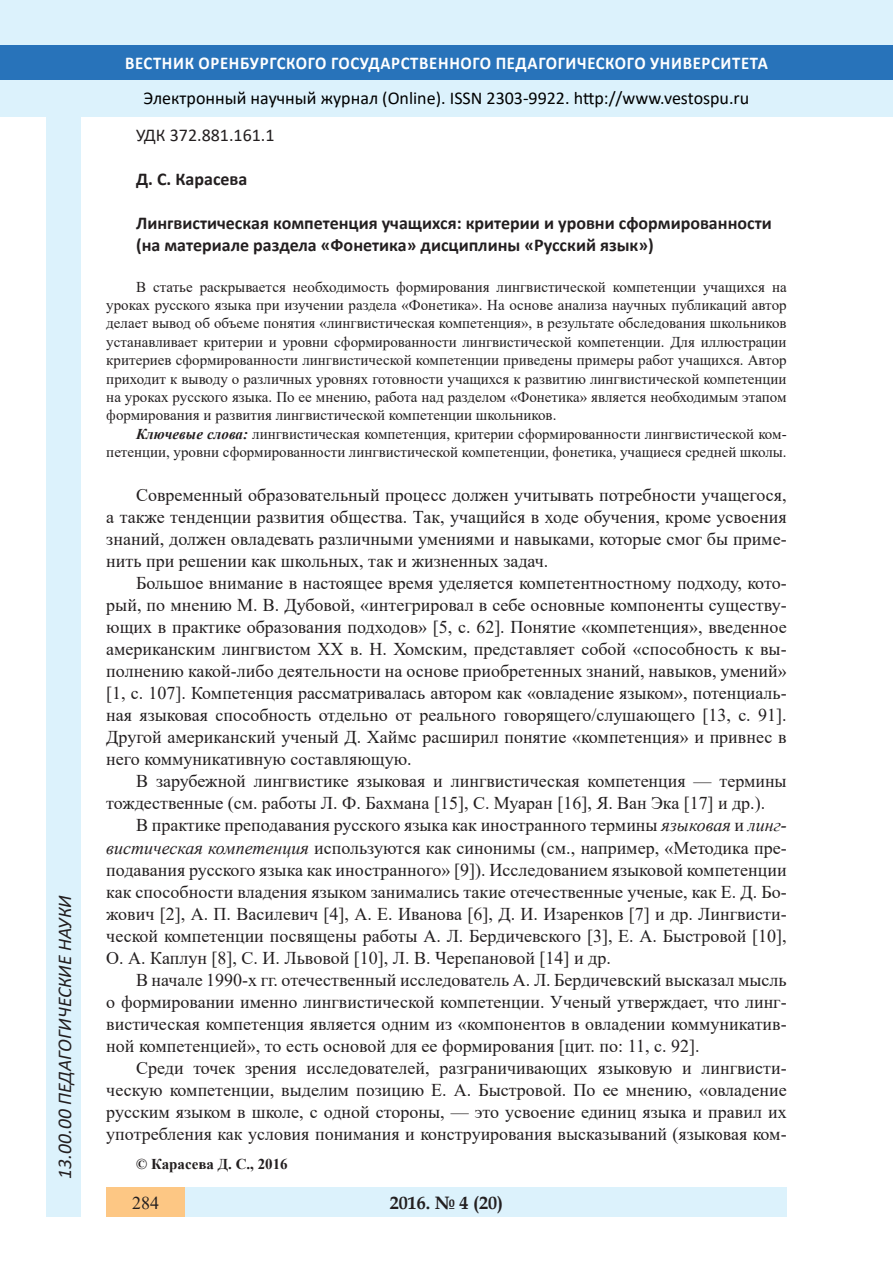
<style>
.page{position:relative;width:893px;height:1263px;background:#fff}
.page>*{position:absolute;margin:0;border:0;box-sizing:border-box;transform-origin:0 0}
.t1{font:italic 19.5px "Calibri";color:#231f20}
.Стиль2{font:18px/22px "Times New Roman";color:#231f20;text-align:justify}
.Заголовок_2{font:700 18px/22px "Calibri";color:#231f20}
.t2{font:18px "Calibri";color:#000}
.t3{font:700 18px "Calibri";letter-spacing:.04em;color:#fff;scale:.93 1}
.Заголовок_2-2{font:18px "Calibri";color:#231f20}
.t4{font:700 18px "Book Antiqua";color:#231f20}
.литература{font:15px/18.5px "Times New Roman";color:#231f20;text-align:justify}
.Стиль2-2{font:700 15px "Times New Roman";color:#231f20}
.s1{font-weight:700;font-style:italic}
.s2{font-style:italic}
</style>
<div class="page">
<div style="left:0;top:0;width:893px;height:116px;background:#dcf2fc"></div>
<div style="left:0;top:45px;width:893px;height:34px;background:#2873ba"></div>
<div style="left:106px;top:1188px;width:681px;height:29px;background:#dcf2fc"></div>
<div style="left:106px;top:1188px;width:79px;height:29px;background:#fdc784"></div>
<div style="left:47px;top:116px;width:34px;height:1101px;background:#dcf2fc"></div>
<p class="t1" style="left:51px;top:1179px;width:285px;rotate:-90deg">13.00.00 ПЕДАГОГИЧЕСКИЕ НАУКИ</p>
<p class="t1" style="left:51px;top:1105px;width:206px;rotate:-90deg">БИОЛОГИЧЕСКИЕ НАУКИ</p>
<p class="t1" style="left:51px;top:1179px;width:11px;rotate:-90deg">0</p>
<p class="t3" style="left:125px;top:50px;width:693px">ВЕСТНИК ОРЕНБУРГСКОГО ГОСУДАРСТВЕННОГО ПЕДАГОГИЧЕСКОГО УНИВЕРСИТЕТА</p>
<p class="t2" style="left:144px;top:85px;width:607px">Электронный научный журнал (Online). ISSN 2303-9922. http://www.vestospu.ru</p>
<p class="t2" style="left:583px;top:85px;width:13px">t</p>
<p class="Заголовок_2-2" style="left:136px;top:123px;width:140px">УДК 372.881.161.1</p>
<p class="Заголовок_2" style="left:136px;top:168px;width:113px">Д. С. Карасева</p>
<p class="Заголовок_2" style="left:136px;top:212px;width:637px">Лингвистическая компетенция учащихся: критерии и уровни сформированности (на материале раздела «Фонетика» дисциплины «Русский язык»)</p>
<p class="литература" style="left:106px;top:277px;width:682px;text-indent:30px">В статье раскрывается необходимость формирования лингвистической компетенции учащихся на уроках русского языка при изучении раздела «Фонетика». На основе анализа научных публикаций автор делает вывод об объеме понятия «лингвистическая компетенция», в результате обследования школьников устанавливает критерии и уровни сформированности лингвистической компетенции. Для иллюстрации критериев сформированности лингвистической компетенции приведены примеры работ учащихся. Автор приходит к выводу о различных уровнях готовности учащихся к развитию лингвистической компетенции на уроках русского языка. По ее мнению, работа над разделом «Фонетика» является необходимым этапом формирования и развития лингвистической компетенции школьников.</p>
<p class="литература" style="left:106px;top:424px;width:682px;text-align:right"><span class="s1">Ключевые слова:</span> лингвистическая компетенция, критерии сформированности лингвистической ком&shy;петенции, уровни сформированности лингвистической компетенции, фонетика, учащиеся средней школы.</p>
<p class="Стиль2" style="left:106px;top:484px;width:682px;text-indent:30px">Современный образовательный процесс должен учитывать потребности учащегося, а также тенденции развития общества. Так, учащийся в ходе обучения, кроме усвоения знаний, должен овладевать различными умениями и навыками, которые смог бы приме&shy;нить при решении как школьных, так и жизненных задач.</p>
<p class="Стиль2" style="left:106px;top:572px;width:682px;text-indent:30px">Большое внимание в настоящее время уделяется компетентностному подходу, кото&shy;рый, по мнению М. В. Дубовой, «интегрировал в себе основные компоненты существу&shy;ющих в практике образования подходов» [5, с. 62]. Понятие «компетенция», введенное американским лингвистом XX в. Н. Хомским, представляет собой «способность к вы&shy;полнению какой-либо деятельности на основе приобретенных знаний, навыков, умений» [1, с. 107]. Компетенция рассматривалась автором как «овладение языком», потенциаль&shy;ная языковая способность отдельно от реального говорящего/слушающего [13, с. 91].<br>Другой американский ученый Д. Хаймс расширил понятие «компетенция» и привнес в него коммуникативную составляющую.</p>
<p class="Стиль2" style="left:106px;top:770px;width:682px;text-indent:30px">В зарубежной лингвистике языковая и лингвистическая компетенция — термины тождественные (см. работы Л. Ф. Бахмана [15], С. Муаран [16], Я. Ван Эка [17] и др.).</p>
<p class="Стиль2" style="left:106px;top:814px;width:682px;text-indent:30px">В практике преподавания русского языка как иностранного термины <span class="s2">языковая</span> и <span class="s2">линг&shy;вистическая компетенция</span> используются как синонимы (см., например, «Методика пре&shy;подавания русского языка как иностранного» [9]). Исследованием языковой компетенции как способности владения языком занимались такие отечественные ученые, как Е. Д. Бо&shy;жович [2], А. П. Василевич [4], А. Е. Иванова [6], Д. И. Изаренков [7] и др. Лингвисти&shy;ческой компетенции посвящены работы А. Л. Бердичевского [3], Е. А. Быстровой [10], О. А. Каплун [8], С. И. Львовой [10], Л. В. Черепановой [14] и др.</p>
<p class="Стиль2" style="left:106px;top:968px;width:682px;text-indent:30px">В начале 1990-х гг. отечественный исследователь А. Л. Бердичевский высказал мысль о формировании именно лингвистической компетенции. Ученый утверждает, что линг&shy;вистическая компетенция является одним из «компонентов в овладении коммуникатив&shy;ной компетенцией», то есть основой для ее формирования [цит. по: 11, с. 92].</p>
<p class="Стиль2" style="left:106px;top:1056px;width:682px;text-indent:30px">Среди точек зрения исследователей, разграничивающих языковую и лингвисти&shy;ческую компетенции, выделим позицию Е. А. Быстровой. По ее мнению, «овладение русским языком в школе, с одной стороны, — это усвоение единиц языка и правил их употребления как условия понимания и конструирования высказываний (языковая ком-</p>
<p class="Стиль2-2" style="left:136px;top:1153px;width:153px">© Карасева Д. С., 2016</p>
<p class="Стиль2" style="left:132px;top:1191px;width:28px">284</p>
<p class="t4" style="left:390px;top:1190px;width:115px">2016. № 4 (20)</p>
</div>
